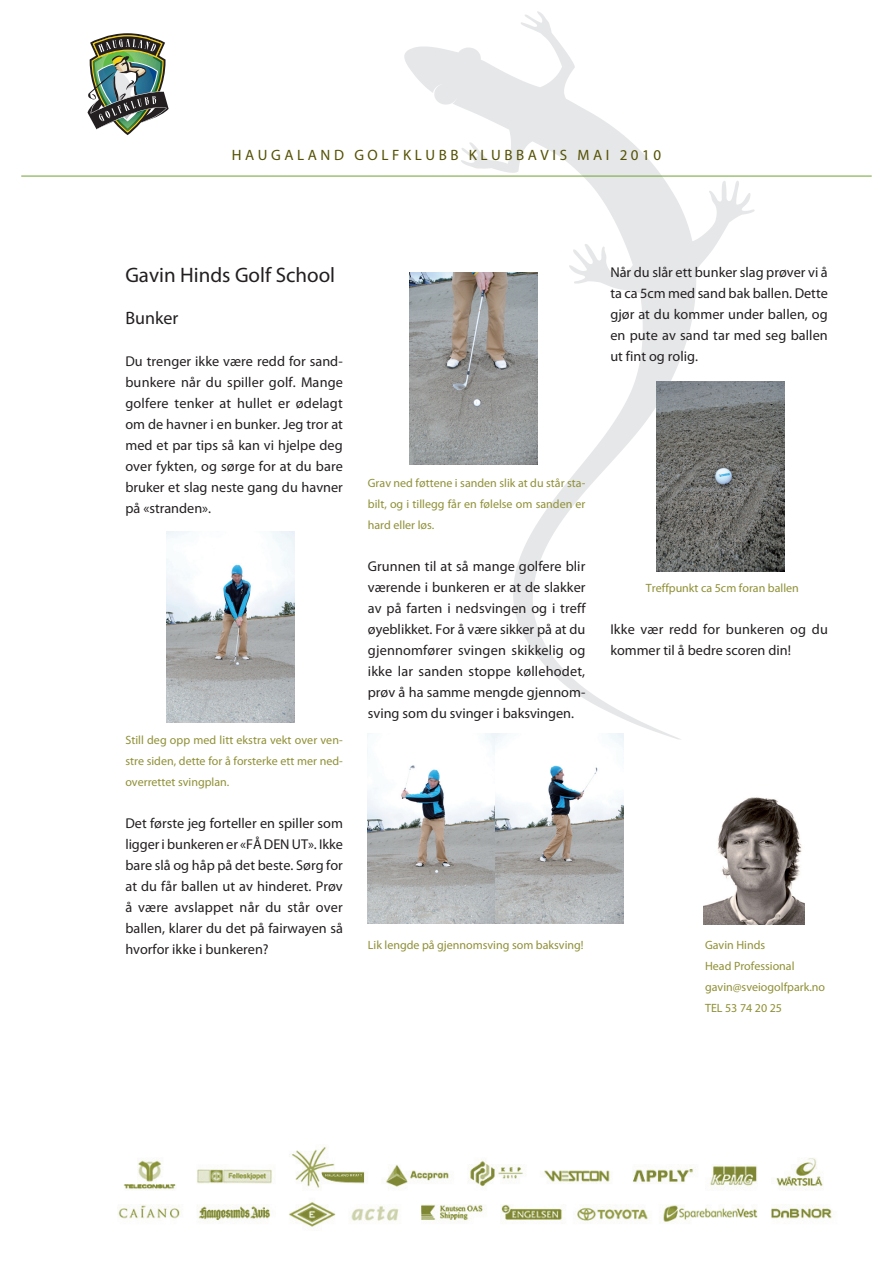
<style>
.page{position:relative;width:893px;height:1263px;background:#fff}
.page>*{position:absolute;margin:0;border:0;box-sizing:border-box;transform-origin:0 0}
.t1{font:21px "Myriad Pro";color:#231f20}
.t2{font:18px "Myriad Pro";color:#231f20}
.t3{font:15px "Myriad Pro";letter-spacing:.24em;color:#545103}
.t4{font:14.25px/21px "Myriad Pro";color:#231f20;text-align:justify}
.t5{font:12px/21px "Myriad Pro";color:#8f9036;text-align:justify}
</style>
<div class="page">
<img style="left:404px;top:11px;width:383px;height:728px">
<hr style="left:21px;top:176px;width:851px;height:1px;background:#71a332">
<svg style="left:87px;top:33px;width:82px;height:102px"></svg>
<img style="left:117px;top:1147px;width:715px;height:80px">
<img style="left:657px;top:381px;width:128px;height:191px">
<img style="left:409px;top:272px;width:129px;height:192px">
<img style="left:368px;top:733px;width:255px;height:191px">
<img style="left:167px;top:531px;width:128px;height:191px">
<img style="left:704px;top:797px;width:101px;height:128px">
<p class="t3" style="left:232px;top:146px;width:431px">HAUGALAND GOLFKLUBB KLUBBAVIS MAI 2010</p>
<p class="t1" style="left:125px;top:262px;width:211px">Gavin Hinds Golf School</p>
<p class="t2" style="left:125px;top:307px;width:55px">Bunker</p>
<p class="t4" style="left:125px;top:350px;width:219px">Du trenger ikke være redd for sand&shy;bunkere når du spiller golf. Mange golfere tenker at hullet er ødelagt om de havner i en bunker. Jeg tror at med et par tips så kan vi hjelpe deg over fykten, og sørge for at du bare bruker et slag neste gang du havner på «stranden».</p>
<p class="t5" style="left:125px;top:729px;width:219px">Still deg opp med litt ekstra vekt over ven&shy;stre siden, dette for å forsterke ett mer ned&shy;overrettet svingplan.</p>
<p class="t4" style="left:125px;top:812px;width:219px">Det første jeg forteller en spiller som ligger i bunkeren er «FÅ DEN UT». Ikke bare slå og håp på det beste. Sørg for at du får ballen ut av hinderet. Prøv å være avslappet når du står over ballen, klarer du det på fairwayen så hvorfor ikke i bunkeren?</p>
<p class="t4" style="left:610px;top:261px;width:219px">Når du slår ett bunker slag prøver vi å ta ca 5cm med sand bak ballen. Dette gjør at du kommer under ballen, og en pute av sand tar med seg ballen ut fint og rolig.</p>
<p class="t5" style="left:368px;top:472px;width:219px">Grav ned føttene i sanden slik at du står sta&shy;bilt, og i tillegg får en følelse om sanden er hard eller løs.</p>
<p class="t4" style="left:368px;top:555px;width:219px">Grunnen til at så mange golfere blir værende i bunkeren er at de slakker av på farten i nedsvingen og i treff øyeblikket. For å være sikker på at du gjennomfører svingen skikkelig og ikke lar sanden stoppe køllehodet, prøv å ha samme mengde gjennom&shy;sving som du svinger i baksvingen.</p>
<p class="t5" style="left:646px;top:577px;width:154px">Treffpunkt ca 5cm foran ballen</p>
<p class="t4" style="left:610px;top:618px;width:219px">Ikke vær redd for bunkeren og du kommer til å bedre scoren din!</p>
<p class="t5" style="left:368px;top:934px;width:217px">Lik lengde på gjennomsving som baksving!</p>
<p class="t5" style="left:705px;top:934px;width:122px;text-align:left">Gavin Hinds<br>Head Professional gavin@sveiogolfpark.no<br>TEL 53 74 20 25</p>
</div>
